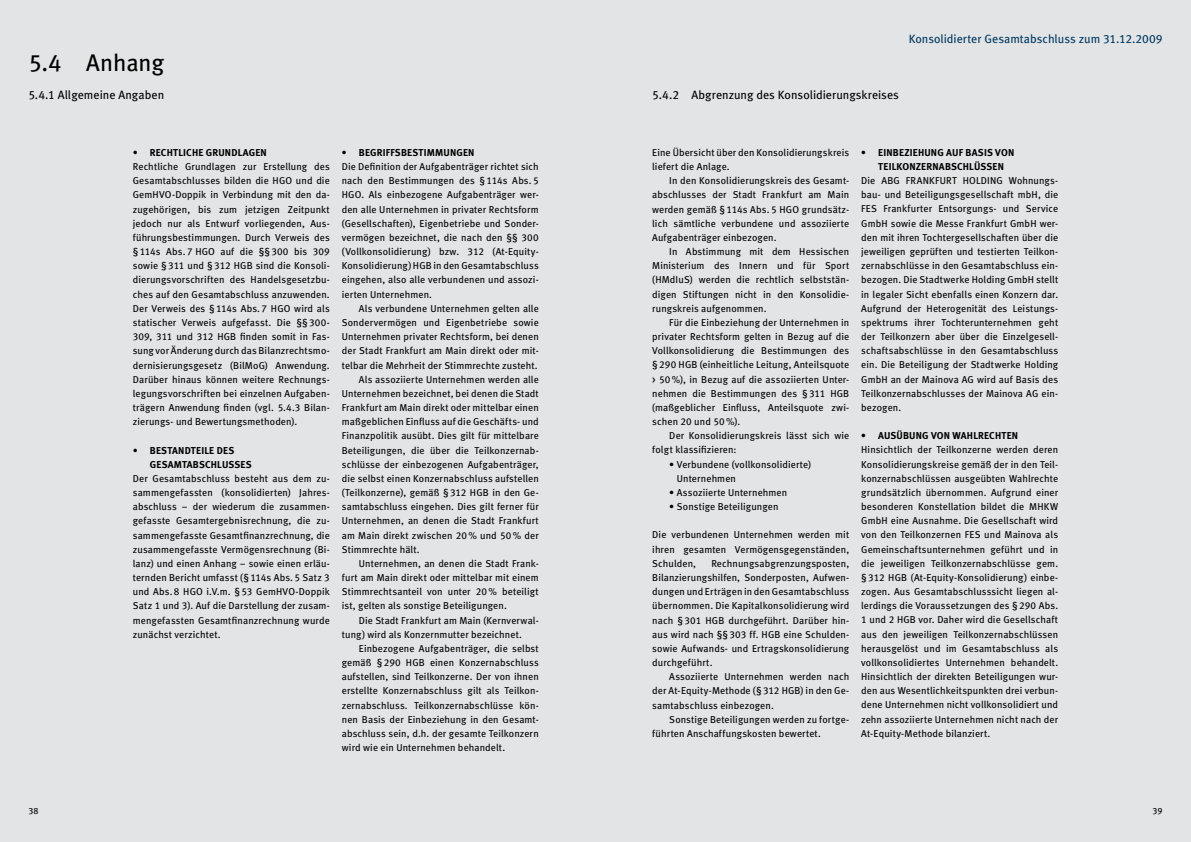
<style>
.page{position:relative;width:1191px;height:842px;background:#e3e4e5}
.page>*{position:absolute;margin:0;border:0;box-sizing:border-box;transform-origin:0 0}
.t1{font:24px "Meta Book LF";color:#000}
.t2{font:12px "Meta Book LF";letter-spacing:.005em;color:#000}
.t3{font:12px "Meta Book LF";letter-spacing:.005em;color:#003862}
.t4{font:10px/14.2px "Meta Book LF";letter-spacing:.015em;color:#000;text-align:justify}
.t5{font:10px/14.2px "Meta Bold LF";letter-spacing:.02em;color:#000}
.t6{font:9px "Meta Book LF";color:#000}
.s1{font-family:"Meta Book LF"}
</style>
<div class="page">
<h1 class="t1" style="left:28px;top:47px;width:137px">5.4 Anhang</h1>
<p class="t2" style="left:28px;top:87px;width:137px">5.4.1 Allgemeine Angaben</p>
<p class="t2" style="left:652px;top:87px;width:248px">5.4.2 Abgrenzung des Konsolidierungskreises</p>
<p class="t3" style="left:908px;top:31px;width:255px">Konsolidierter Gesamtabschluss zum 31.12.2009</p>
<p class="t5" style="left:133px;top:145px;width:135px"><span class="s1">•</span> RECHTLICHE GRUNDLAGEN</p>
<p class="t4" style="left:133px;top:159px;width:198px">Rechtliche Grundlagen zur Erstellung des<br>Gesamtabschlusses bilden die HGO</p>
<p class="t4" style="left:133px;top:173px;width:198px;text-indent:163px">und die GemHVO-Doppik in Verbindung mit den da&shy;zugehörigen, bis zum jetzigen Zeitpunkt jedoch nur als Entwurf vorliegenden, Aus&shy;führungsbestimmungen. Durch Verweis des § 114s Abs. 7 HGO</p>
<p class="t4" style="left:133px;top:244px;width:198px;text-indent:88px">auf die §§ 300 bis 309 sowie § 311 und § 312 HGB</p>
<p class="t4" style="left:133px;top:258px;width:198px;text-indent:123px">sind die Konsoli&shy;dierungsvorschriften des H andelsgesetzbu&shy;ches auf den Gesamtabschluss anzuwenden.<br>Der Verweis des § 114s Abs. 7 HGO</p>
<p class="t4" style="left:133px;top:301px;width:198px;text-indent:161px">wird als statischer Verweis aufgefasst. Die §§ 300- 309, 311 und 312 HGB</p>
<p class="t4" style="left:133px;top:329px;width:198px;text-indent:107px">finden somit in Fas&shy;sung vor Änderung durch das Bilanzrechtsmo&shy;dernisierungsgesetz (BilMoG) Anwendung.<br>Darüber hinaus können weitere Rechnungs&shy;legungsvorschriften bei einzelnen Aufgaben&shy;trägern Anwendung finden (vgl. 5.4.3 Bilan&shy;zierungs- und Bewertungsmethoden).</p>
<p class="t5" style="left:150px;top:443px;width:85px;text-indent:-17px"><span class="s1">•</span> BESTANDTEILE DES<br>GESAMTABSCHLUSS</p>
<p class="t5" style="left:240px;top:457px;width:12px">ES</p>
<p class="t4" style="left:133px;top:471px;width:198px">Der Gesamtabschluss besteht aus dem zu&shy;sammengefassten (konsolidierten) Jahres&shy;abschluss – der wiederum die zusammen&shy;gefasste Gesamtergebnisrechnung, die zu&shy;sammengefasste Gesamtfinanzrechnung, die zusammengefasste Vermögensrechnung (Bi&shy;lanz) und einen Anhang – sowie einen erläu&shy;ternden Bericht umfasst (§ 114s Abs. 5 Satz 3 und Abs. 8 HGO</p>
<p class="t4" style="left:133px;top:584px;width:198px;text-indent:74px">i.V.m. § 53 GemHVO-Doppik Satz 1 und 3). Auf die Darstellung der zusam&shy;mengefassten Gesamtfinanzrechnung wurde zunächst verzichtet.</p>
<p class="t5" style="left:342px;top:145px;width:50px">• BEGRIFFSB</p>
<p class="t5" style="left:407px;top:145px;width:69px">ESTIMMUNGEN</p>
<p class="t4" style="left:342px;top:159px;width:198px">Die Definition der Aufgabenträger richtet sich nach den Bestimmungen des § 114s Abs. 5<br>HGO</p>
<p class="t4" style="left:342px;top:188px;width:198px;text-indent:20px">. Als einbezogene Aufgabenträger wer&shy;den alle U nternehmen in privater Rechtsform (Gesellschaften), Eigenbetriebe und Sonder&shy;vermögen bezeichnet, die nach den §§ 300 (Vollkonsolidierung) bzw. 312 (At-Equity-Konsolidierung) HGB</p>
<p class="t4" style="left:342px;top:258px;width:198px;text-indent:92px">in den Gesamtabschluss eingehen, also alle verbundenen und assozi&shy;ierten U nternehmen.</p>
<p class="t4" style="left:359px;top:301px;width:181px">Als verbundene U nternehmen gelten alle</p>
<p class="t4" style="left:342px;top:315px;width:198px">Sondervermögen und Eigenbetriebe sowie</p>
<p class="t4" style="left:342px;top:329px;width:198px">U nternehmen privater Rechtsform, bei denen</p>
<p class="t4" style="left:342px;top:343px;width:198px">der Stadt Frankfurt am Main direkt oder mit-</p>
<p class="t4" style="left:342px;top:358px;width:197px">telbar die Mehrheit der Stimmrechte zusteht.</p>
<p class="t4" style="left:359px;top:372px;width:181px">Als assoziierte U nternehmen werden alle</p>
<p class="t4" style="left:342px;top:386px;width:198px">U nternehmen bezeichnet, bei denen die Stadt</p>
<p class="t4" style="left:342px;top:400px;width:198px">Frankfurt am Main direkt oder mittelbar einen</p>
<p class="t4" style="left:342px;top:414px;width:198px">maßgeblichen Einfluss auf die Geschäfts- und</p>
<p class="t4" style="left:342px;top:428px;width:198px">Finanzpolitik ausübt. Dies gilt für mittelbare</p>
<p class="t4" style="left:342px;top:443px;width:198px">Beteiligungen, die über die Teilkonzernab-</p>
<p class="t4" style="left:342px;top:457px;width:198px">schlüsse der einbezogenen Aufgabenträger,</p>
<p class="t4" style="left:342px;top:471px;width:198px">die selbst einen Konzernabschluss aufstellen</p>
<p class="t4" style="left:342px;top:485px;width:135px">(Teilkonzerne), gemäß § 312 HGB</p>
<p class="t4" style="left:342px;top:485px;width:198px;text-indent:150px">in den Ge&shy;samtabschluss eingehen. Dies gilt ferner für U nternehmen, an denen die Stadt Frankfurt am Main direkt zwischen 20 % und 50 % der Stimmrechte hält.</p>
<p class="t4" style="left:342px;top:556px;width:198px;text-indent:17px">U nternehmen, an denen die Stadt Frank&shy;furt am Main direkt oder mittelbar mit einem Stimmrechtsanteil von unter 20 % beteiligt ist, gelten als sonstige Beteiligungen.</p>
<p class="t4" style="left:342px;top:613px;width:198px;text-indent:17px">Die Stadt Frankfurt am Main (Kernverwal&shy;tung) wird als Konzernmutter bezeichnet.</p>
<p class="t4" style="left:342px;top:641px;width:198px;text-indent:17px">Einbezogene Aufgabenträger, die selbst gemäß § 290 HGB</p>
<p class="t4" style="left:342px;top:655px;width:198px;text-indent:88px">einen Konzernabschluss aufstellen, sind Teilkonzerne. Der von ihnen erstellte Konzernabschluss gilt als Teilkon&shy;zernabschluss. Teilkonzernabschlüsse kön&shy;nen Basis der Einbeziehung in den Gesamt&shy;abschluss sein, d.h. der gesamte Teilkonzern wird wie ein U nternehmen behandelt.</p>
<p class="t4" style="left:652px;top:145px;width:198px">Eine Übersicht über den Konsolidierungskreis liefert die Anlage.</p>
<p class="t4" style="left:652px;top:173px;width:198px;text-indent:17px">I n den Konsolidierungskreis des Gesamt&shy;abschlusses der Stadt Frankfurt am Main werden gemäß § 114s Abs. 5 HGO</p>
<p class="t4" style="left:652px;top:202px;width:198px;text-indent:150px">grundsätz&shy;lich sämtliche verbundene und assoziierte Aufgabenträger einbezogen.</p>
<p class="t4" style="left:652px;top:244px;width:198px;text-indent:17px">I n Abstimmung mit dem H essischen Ministerium des I nnern und für Sport (HMdI uS) werden die rechtlich selbststän&shy;digen Stiftungen nicht in den Konsolidie&shy;rungskreis aufgenommen.</p>
<p class="t4" style="left:652px;top:315px;width:198px;text-indent:17px">Für die Einbeziehung der Unternehmen in privater Rechtsform gelten in Bezug auf die Vollkonsolidierung die Bestimmungen des § 290 HGB</p>
<p class="t4" style="left:652px;top:358px;width:198px;text-align:left;text-indent:47px">(einheitliche Leitung, Anteilsquote &gt; 50 %), in Bezug auf die assoziierten U nter&shy;nehmen die Bestimmungen des § 311 HGB (maßgeblicher Einfluss, Anteilsquote zwi&shy;schen 20 und 50 %).</p>
<p class="t4" style="left:652px;top:428px;width:198px;text-indent:17px">Der Konsolidierungskreis lässt sich wie folgt klassifizieren:</p>
<p class="t4" style="left:677px;top:457px;width:136px;text-indent:-8px">• Verbundene (vollkonsolidierte)<br>U nternehmen</p>
<p class="t4" style="left:669px;top:485px;width:119px">• Assoziierte Unternehmen</p>
<p class="t4" style="left:669px;top:499px;width:111px">• Sonstige Beteiligungen</p>
<p class="t4" style="left:652px;top:528px;width:198px">Die verbundenen U nternehmen werden mit ihren gesamten Vermögensgegenständen, Schulden,</p>
<p class="t4" style="left:652px;top:556px;width:198px;text-indent:59px">Rechnungsabgrenzungsposten, Bilanzierungshilfen, Sonderposten, Aufwen&shy;dungen und Erträgen in den Gesamtabschluss übernommen. Die Kapitalkonsolidierung wird nach § 301 HGB</p>
<p class="t4" style="left:652px;top:613px;width:198px;text-indent:76px">durchgeführt. Darüber hin&shy;aus wird nach §§ 303 ff. HGB</p>
<p class="t4" style="left:652px;top:627px;width:198px;text-indent:131px">eine Schulden&shy;sowie Aufwands- und Ertragskonsolidierung durchgeführt.</p>
<p class="t4" style="left:652px;top:669px;width:198px;text-indent:17px">Assoziierte U nternehmen werden nach der At-Equity-Methode (§ 312 HGB</p>
<p class="t4" style="left:800px;top:683px;width:50px">) in den Ge-</p>
<p class="t4" style="left:652px;top:698px;width:123px">samtabschluss einbezogen.</p>
<p class="t4" style="left:669px;top:712px;width:181px">Sonstige Beteiligungen werden zu fortge-</p>
<p class="t4" style="left:652px;top:726px;width:170px">führten Anschaffungskosten bewertet.</p>
<p class="t5" style="left:878px;top:145px;width:137px;text-indent:87px">BASIS VON<br>TEILKONZERNABSCHLÜSSEN</p>
<p class="t4" style="left:861px;top:173px;width:28px">Die ABG</p>
<p class="t4" style="left:906px;top:173px;width:12px">FRANK</p>
<p class="t4" style="left:935px;top:173px;width:12px">FURT</p>
<p class="t4" style="left:962px;top:173px;width:7px">HOLDING</p>
<p class="t5" style="left:861px;top:145px;width:92px">• EINBEZIEHUNG AUF</p>
<p class="t4" style="left:861px;top:173px;width:198px;text-indent:148px">Wohnungs&shy;bau- und Beteiligungsgesellschaft mbH , die FES Frankfurter Entsorgungs- und Service GmbH sowie die Messe Frankfurt GmbH wer&shy;den mit ihren Tochtergesellschaften über die jeweiligen geprüften und testierten Teilkon&shy;zernabschlüsse in den Gesamtabschluss ein&shy;bezogen. Die Stadtwerke H olding GmbH stellt in legaler Sicht ebenfalls einen Konzern dar.<br>Aufgrund der H eterogenität des Leistungs&shy;spektrums ihrer Tochterunternehmen geht der Teilkonzern aber über die Einzelgesell&shy;schaftsabschlüsse in den Gesamtabschluss ein. Die Beteiligung der Stadtwerke Holding GmbH an der Mainova AG wird auf Basis des Teilkonzernabschlusses der Mainova AG ein&shy;bezogen.</p>
<p class="t5" style="left:861px;top:428px;width:158px">• AUSÜBU NG VON WAH LRECHTEN</p>
<p class="t4" style="left:861px;top:443px;width:198px;text-align:left">H insichtlich der Teilkonzerne werden deren Konsolidierungskreise gemäß der in den Teil&shy;konzernabschlüssen ausgeübten Wahlrechte grundsätzlich übernommen. Aufgrund einer besonderen Konstellation bildet die MHKW GmbH eine Ausnahme. Die Gesellschaft wird von den Teilkonzernen FES und Mainova als Gemeinschaftsunternehmen geführt und in die jeweiligen Teilkonzernabschlüsse gem. § 312 HGB</p>
<p class="t4" style="left:861px;top:570px;width:198px;text-indent:50px">(At-Equity-Konsolidierung) einbe&shy;zogen. Aus Gesamtabschlusssicht liegen al&shy;lerdings die Voraussetzungen des § 290 Abs.<br>1 und 2 HGB</p>
<p class="t4" style="left:861px;top:613px;width:198px;text-indent:57px">vor. Daher wird die Gesellschaft aus den jeweiligen Teilkonzernabschlüssen herausgelöst und im Gesamtabschluss als vollkonsolidiertes U nternehmen behandelt.<br>H insichtlich der direkten Beteiligungen wur&shy;den aus Wesentlichkeitspunkten drei verbun&shy;dene U nternehmen nicht vollkonsolidiert und zehn assoziierte U nternehmen nicht nach der At-Equity-Methode bilanziert.</p>
<p class="t6" style="left:28px;top:805px;width:12px">38</p>
<p class="t6" style="left:1152px;top:805px;width:12px">39</p>
</div>
